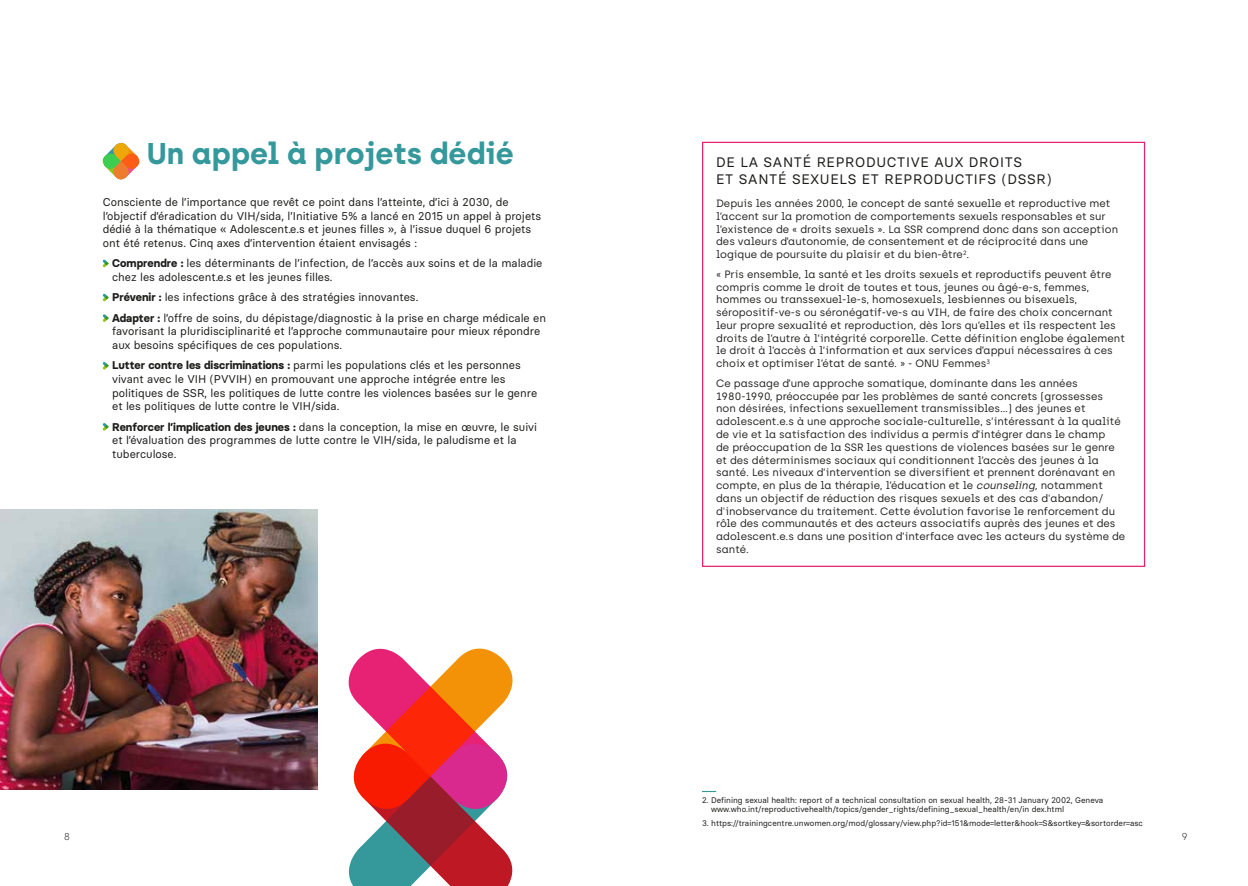
<style>
.page{position:relative;width:1248px;height:886px;background:#fff}
.page>*{position:absolute;margin:0;border:0;box-sizing:border-box;transform-origin:0 0}
.t1{font:700 30px "Archia";color:#35989b}
.t2{font:13.75px/16.5px "Basier Circle";letter-spacing:.05em;color:#1d1d1b}
.t3{font:11.25px/13.5px "Basier Circle";color:#1d1d1b}
.t4{font:10.62px/12.8px "Archia";color:#1d1d1b}
.t5{font:100 10px "Archia";color:#1d1d1b}
.t6{font:8.12px/9.8px "Basier Circle";color:#1d1d1b}
.s1{font-weight:700}
.s2{font-style:italic}
</style>
<div class="page">
<svg style="left:102px;top:142px;width:38px;height:38px"></svg>
<svg style="left:102px;top:259px;width:7px;height:9px"></svg>
<svg style="left:102px;top:293px;width:7px;height:9px"></svg>
<svg style="left:102px;top:314px;width:7px;height:8px"></svg>
<svg style="left:102px;top:362px;width:7px;height:8px"></svg>
<svg style="left:102px;top:423px;width:7px;height:8px"></svg>
<svg style="left:702px;top:791px;width:14px;height:1px"></svg>
<svg style="left:348px;top:648px;width:165px;height:238px"></svg>
<img style="left:0;top:509px;width:318px;height:280px">
<h1 class="t1" style="left:147px;top:135px;width:368px">Un appel à projets dédié</h1>
<p class="t3" style="left:103px;top:195px;width:440px">Consciente de l’importance que revêt ce point dans l’atteinte, d’ici à 2030, de l’objectif d’éradication du VIH/sida, l’Initiative 5% a lancé en 2015 un appel à projets dédié à la thématique « Adolescent.e.s et jeunes filles », à l’issue duquel 6 projets ont été retenus. Cinq axes d’intervention étaient envisagés :</p>
<p class="t3" style="left:112px;top:256px;width:432px"><span class="s1">Comprendre :</span> les déterminants de l’infection, de l’accès aux soins et de la maladie chez les adolescent.e.s et les jeunes filles.</p>
<p class="t3" style="left:112px;top:287px;width:435px;line-height:20.6px"><span class="s1">Prévenir :</span> les infections grâce à des stratégies innovantes.<br><span class="s1">Adapter :</span> l’offre de soins, du dépistage/diagnostic à la prise en charge médicale en</p>
<p class="t3" style="left:112px;top:324px;width:429px">favorisant la pluridisciplinarité et l’approche communautaire pour mieux répondre aux besoins spécifiques de ces populations.</p>
<p class="t3" style="left:112px;top:359px;width:426px"><span class="s1">Lutter contre les discriminations :</span> parmi les populations clés et les personnes vivant avec le VIH (PVVIH) en promouvant une approche intégrée entre les politiques de SSR, les politiques de lutte contre les violences basées sur le genre et les politiques de lutte contre le VIH/sida.</p>
<p class="t3" style="left:112px;top:420px;width:426px"><span class="s1">Renforcer l’implication des jeunes :</span> dans la conception, la mise en œuvre, le suivi et l’évaluation des programmes de lutte contre le VIH/sida, le paludisme et la tuberculose.</p>
<p class="t2" style="left:716px;top:154px;width:337px">DE LA SANTÉ REPRODUCTIVE AUX DROITS<br>ET SANTÉ SEXUELS ET REPRODUCTIFS (DSSR)</p>
<p class="t4" style="left:716px;top:197px;width:403px">Depuis les années 2000, le concept de santé sexuelle et reproductive met l’accent sur la promotion de comportements sexuels responsables et sur l’existence de « droits sexuels ». La SSR comprend donc dans son acception des valeurs d’autonomie, de consentement et de réciprocité dans une logique de poursuite du plaisir et du bien-être<sup>2</sup>.</p>
<p class="t4" style="left:716px;top:268px;width:410px">« Pris ensemble, la santé et les droits sexuels et reproductifs peuvent être compris comme le droit de toutes et tous, jeunes ou âgé-e-s, femmes, hommes ou transsexuel-le-s, homosexuels, lesbiennes ou bisexuels, séropositif-ve-s ou séronégatif-ve-s au VIH, de faire des choix concernant leur propre sexualité et reproduction, dès lors qu’elles et ils respectent les droits de l’autre à l’intégrité corporelle. Cette définition englobe également le droit à l’accès à l’information et aux services d’appui nécessaires à ces choix et optimiser l’état de santé. » - ONU Femmes<sup>3</sup></p>
<p class="t4" style="left:716px;top:377px;width:410px">Ce passage d’une approche somatique, dominante dans les années 1980-1990, préoccupée par les problèmes de santé concrets (grossesses non désirées, infections sexuellement transmissibles…) des jeunes et adolescent.e.s à une approche sociale-culturelle, s’intéressant à la qualité de vie et la satisfaction des individus a permis d’intégrer dans le champ<br>de préoccupation de la SSR les questions de violences basées sur le genre et des déterminismes sociaux qui conditionnent l’accès des jeunes à la santé. Les niveaux d’intervention se diversifient et prennent dorénavant en compte, en plus de la thérapie, l’éducation et le <span class="s2">counseling,</span>notamment dans un objectif de réduction des risques sexuels et des cas d'abandon/ d'inobservance du traitement. Cette évolution favorise le renforcement du rôle des communautés et des acteurs associatifs auprès des jeunes et des adolescent.e.s dans une position d’interface avec les acteurs du système de santé.</p>
<p class="t6" style="left:711px;top:795px;width:394px;text-indent:-9px">2. Defining sexual health: report of a technical consultation on sexual health, 28-31 January 2002, Geneva www.who.int/reproductivehealth/topics/gender_rights/defining_sexual_health/en/in dex.html</p>
<p class="t6" style="left:702px;top:818px;width:442px">3. https://trainingcentre.unwomen.org/mod/glossary/view.php?id=151&amp;mode=letter&amp;hook=S&amp;sortkey=&amp;sortorder=asc</p>
<p class="t5" style="left:64px;top:831px;width:8px">8</p>
<p class="t5" style="left:1181px;top:831px;width:8px">9</p>
</div>
